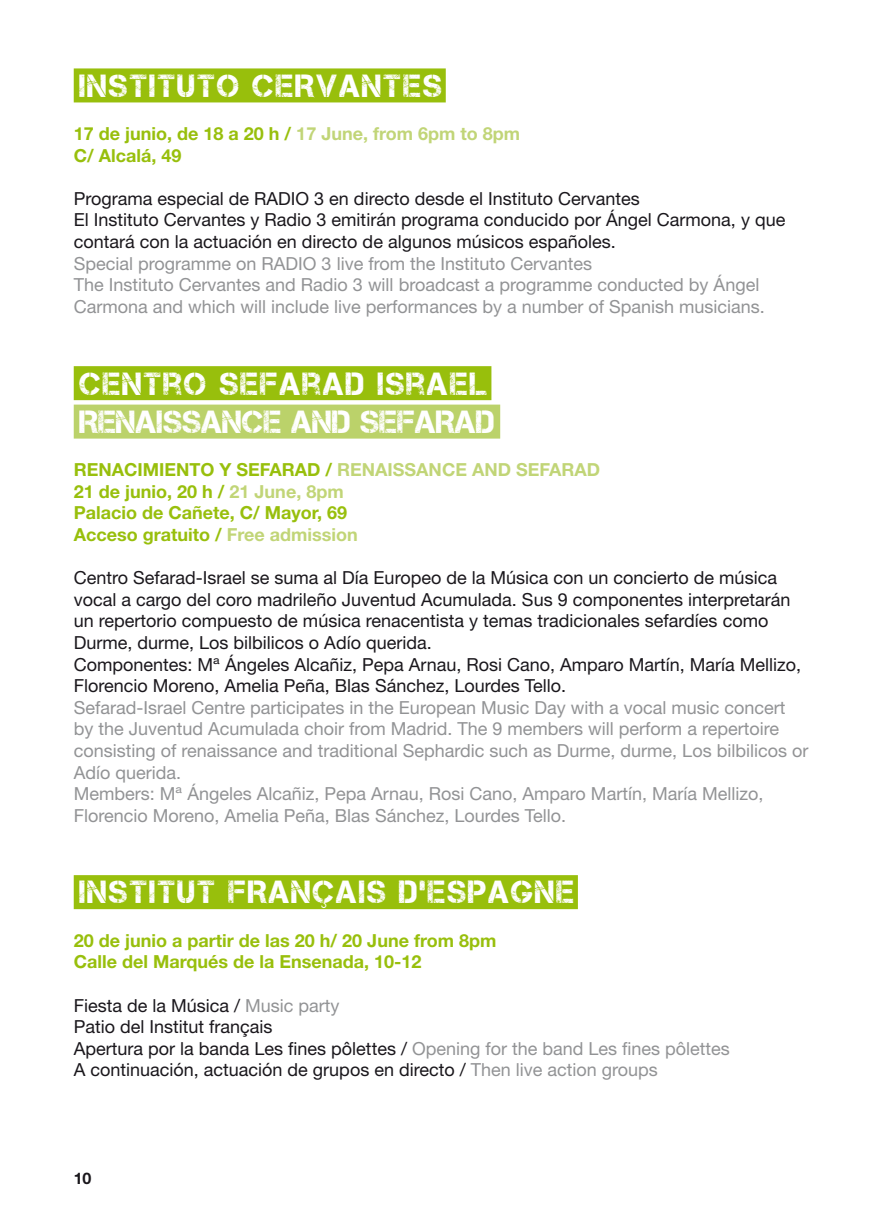
<style>
.page{position:relative;width:885px;height:1225px;background:#fff}
.page>*{position:absolute;margin:0;border:0;box-sizing:border-box;transform-origin:0 0}
.titulares{font:32px "Captureit";letter-spacing:.06em;color:#fff}
.titulares_ingles{font:32px "Captureit";letter-spacing:.005em;color:#fff}
.texto_corrido{font:18px/21.6px "Helvetica Neue LT Std";color:#1a171c}
.texto_corrido-2{font:18px/21.6px "Helvetica Neue LT Std";color:#929395}
.texto_corrido-3{font:700 18px "Helvetica Neue LT Std";color:#98bf0c}
.t1{font:700 16px "Helvetica Neue LT Std";color:#1a171c}
.s1{color:#c1d577}
.s2{color:#929395}
</style>
<div class="page">
<div style="left:74px;top:68px;width:371px;height:34px;background:#98bf0c"></div>
<div style="left:74px;top:366px;width:417px;height:34px;background:#98bf0c"></div>
<div style="left:74px;top:404px;width:426px;height:34px;background:#bbd26a"></div>
<div style="left:74px;top:875px;width:504px;height:34px;background:#98bf0c"></div>
<p class="titulares" style="left:79px;top:68px;width:364px">INSTITUTO CERVANTES</p>
<p class="texto_corrido-3" style="left:74px;top:122px;width:448px">17 de junio, de 18 a 20 h / <span class="s1">17 June, from 6pm to 8pm</span></p>
<p class="texto_corrido-3" style="left:74px;top:144px;width:109px">C/ Alcalá, 49</p>
<p class="texto_corrido" style="left:74px;top:187px;width:567px">Programa especial de RADIO 3 en directo desde el Instituto Cervantes</p>
<p class="texto_corrido" style="left:74px;top:209px;width:713px">El Instituto Cervantes y Radio 3 emitirán programa conducido por Ángel Carmona, y que contará con la actuación en directo de algunos músicos españoles.</p>
<p class="texto_corrido-2" style="left:74px;top:252px;width:520px">Special programme on RADIO 3 live from the Instituto Cervantes</p>
<p class="texto_corrido-2" style="left:74px;top:274px;width:692px">The Instituto Cervantes and Radio 3 will broadcast a programme conducted by Ángel<br>Carmona and which will include live performances by a number of Spanish musicians.</p>
<p class="titulares" style="left:79px;top:365px;width:410px">CENTRO SEFARAD ISRAEL</p>
<p class="titulares_ingles" style="left:79px;top:404px;width:417px">RENAISSANCE AND SEFARAD</p>
<p class="texto_corrido-3" style="left:74px;top:458px;width:528px">RENACIMIENTO Y SEFARAD / <span class="s1">RENAISSANCE AND SEFARAD</span></p>
<p class="texto_corrido-3" style="left:74px;top:480px;width:271px">21 de junio, 20 h / <span class="s1">21 June, 8pm</span></p>
<p class="texto_corrido-3" style="left:74px;top:502px;width:275px">Palacio de Cañete, C/ Mayor, 69</p>
<p class="texto_corrido-3" style="left:74px;top:523px;width:285px">Acceso gratuito / <span class="s1">Free admission</span></p>
<p class="texto_corrido" style="left:74px;top:567px;width:718px">Centro Sefarad-Israel se suma al Día Europeo de la Música con un concierto de música vocal a cargo del coro madrileño Juventud Acumulada. Sus 9 componentes interpretarán un repertorio compuesto de música renacentista y temas tradicionales sefardíes como Durme, durme, Los bilbilicos o Adío querida.</p>
<p class="texto_corrido" style="left:74px;top:653px;width:728px">Componentes: Mª Ángeles Alcañiz, Pepa Arnau, Rosi Cano, Amparo Martín, María Mellizo,<br>Florencio Moreno, Amelia Peña, Blas Sánchez, Lourdes Tello.</p>
<p class="texto_corrido-2" style="left:74px;top:696px;width:736px">Sefarad-Israel Centre participates in the European Music Day with a vocal music concert by the Juventud Acumulada choir from Madrid. The 9 members will perform a repertoire consisting of renaissance and traditional Sephardic such as Durme, durme, Los bilbilicos or Adío querida.</p>
<p class="texto_corrido-2" style="left:74px;top:783px;width:691px">Members: Mª Ángeles Alcañiz, Pepa Arnau, Rosi Cano, Amparo Martín, María Mellizo,<br>Florencio Moreno, Amelia Peña, Blas Sánchez, Lourdes Tello.</p>
<p class="titulares" style="left:79px;top:874px;width:496px">INSTITUT FRANÇAIS D’ESPAGNE</p>
<p class="texto_corrido-3" style="left:74px;top:929px;width:424px">20 de junio a partir de las 20 h/ 20 June from 8pm</p>
<p class="texto_corrido-3" style="left:74px;top:950px;width:349px">Calle del Marqués de la Ensenada, 10-12</p>
<p class="texto_corrido" style="left:74px;top:994px;width:267px">Fiesta de la Música / <span class="s2">Music party</span></p>
<p class="texto_corrido" style="left:74px;top:1015px;width:200px">Patio del Institut français</p>
<p class="texto_corrido" style="left:74px;top:1037px;width:657px">Apertura por la banda Les fines pôlettes / <span class="s2">Opening for the band Les fines pôlettes</span></p>
<p class="texto_corrido" style="left:74px;top:1059px;width:585px">A continuación, actuación de grupos en directo / <span class="s2">Then live action groups</span></p>
<p class="t1" style="left:74px;top:1168px;width:19px">10</p>
</div>
